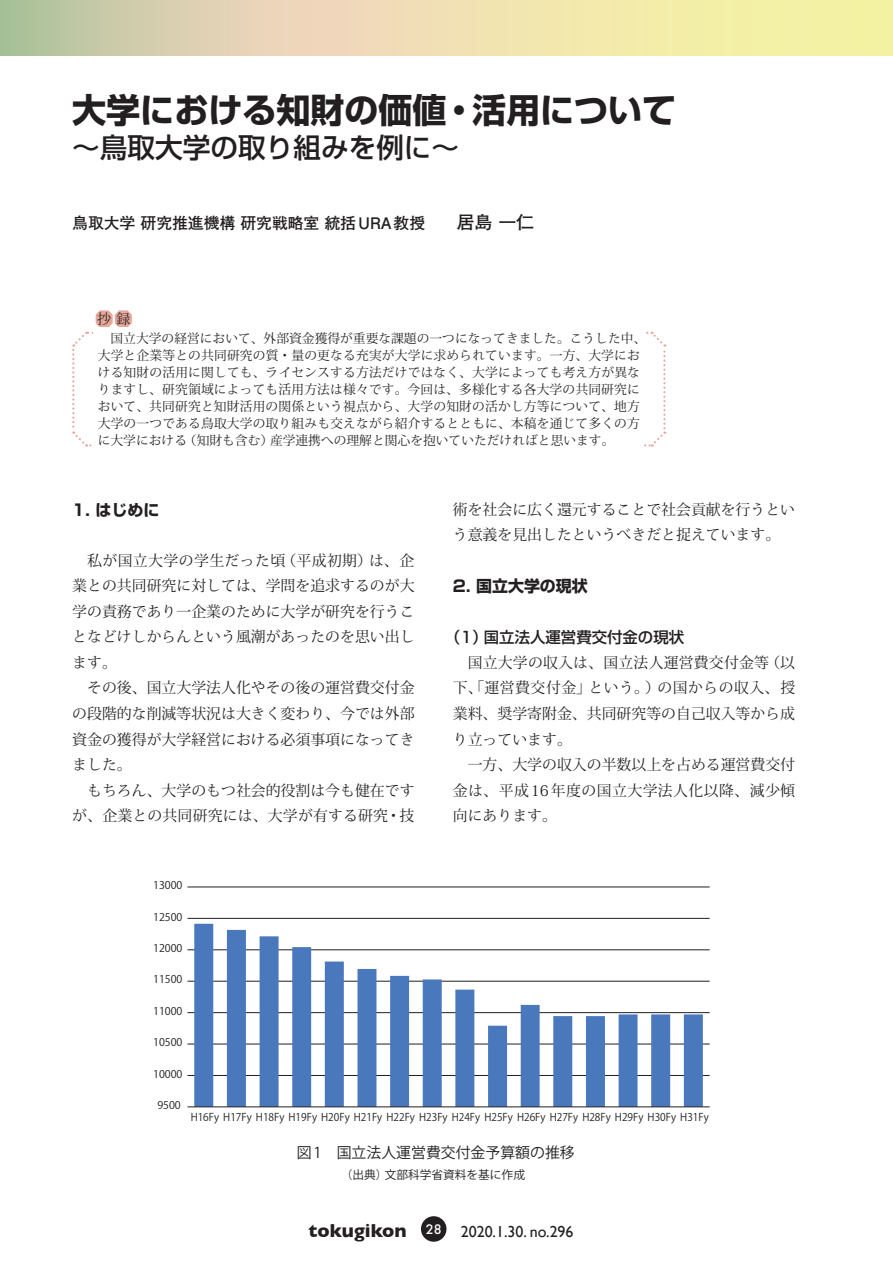
<style>
.page{position:relative;width:893px;height:1263px;background:#fff}
.page>*{position:absolute;margin:0;border:0;box-sizing:border-box;transform-origin:0 0}
.t1{font:700 34.05px "Shin Go Pro";color:#231f20}
.t2{font:500 27.6px "Shin Go Pro";color:#231f20}
.t3{font:700 15.9px "Futo Go B101 Pro";letter-spacing:-.01em;color:#231f20}
.t4{font:15.9px "Gill Sans";color:#231f20}
.t5{font:700 15.9px "Shin Go Pro";color:#231f20}
.t6{font:500 15.45px "Shin Go Pro";color:#231f20}
.t7{font:14.85px/25.5px "Koz Min Pro";color:#231f20}
.t8{font:14.85px "Koz Go Pro";color:#231f20}
.t9{font:13.8px "Koz Min Pro";color:#231f20}
.t10{font:12.75px/17px "Koz Min Pro";letter-spacing:.015em;color:#231f20}
.t11{font:11.7px "Koz Go Pro";color:#231f20}
.t12{font:10.65px "Koz Go Pro";color:#231f20;scale:.95 1}
.t13{font:10.65px "Koz Go Pro";color:#231f20}
.s1{font-size:18px}
.s2{font-weight:700;font-size:19.2px}
</style>
<div class="page">
<div style="left:421px;top:1216px;width:25px;height:26px;background:#231f20;border-radius:50%"></div>
<svg style="left:0;top:0;width:892px;height:55px"></svg>
<svg style="left:72px;top:310px;width:594px;height:137px"></svg>
<div style="left:94px;top:327px;width:550px;height:124px;background:#fff"></div>
<hr style="left:187px;top:1075px;width:523px;height:1px;background:#231f20">
<hr style="left:187px;top:1044px;width:523px;height:1px;background:#231f20">
<hr style="left:187px;top:1012px;width:523px;height:1px;background:#231f20">
<hr style="left:187px;top:981px;width:523px;height:1px;background:#231f20">
<hr style="left:187px;top:949px;width:523px;height:1px;background:#231f20">
<hr style="left:187px;top:918px;width:523px;height:1px;background:#231f20">
<hr style="left:187px;top:887px;width:523px;height:1px;background:#231f20">
<svg style="left:194px;top:924px;width:509px;height:182px"></svg>
<hr style="left:187px;top:1106px;width:523px;height:1px;background:#231f20">
<h1 class="t1" style="left:72px;top:84px;width:605px">大学における知財の価値・活用について</h1>
<h2 class="t2" style="left:72px;top:125px;width:388px">〜鳥取大学の取り組みを例に〜</h2>
<p class="t3" style="left:72px;top:210px;width:463px">鳥取大学 研究推進機構 研究戦略室 統括URA教授　　<span class="s1">居島 一仁</span></p>
<p class="t9" style="left:97px;top:309px;width:34px">抄録</p>
<p class="t10" style="left:98px;top:329px;width:550px">　国立大学の経営において、外部資金獲得が重要な課題の一つになってきました。こうした中、大学と企業等との共同研究の質・量の更なる充実が大学に求められています。一方、大学における知財の活用に関しても、ライセンスする方法だけではなく、大学によっても考え方が異なりますし、研究領域によっても活用方法は様々です。今回は、多様化する各大学の共同研究において、共同研究と知財活用の関係という視点から、大学の知財の活かし方等について、地方大学の一つである鳥取大学の取り組みも交えながら紹介するとともに、本稿を通じて多くの方に大学における（知財も含む）産学連携への理解と関心を抱いていただければと思います。</p>
<p class="t5" style="left:72px;top:497px;width:89px">1. はじめに</p>
<p class="t7" style="left:72px;top:547px;width:344px">　私が国立大学の学生だった頃（平成初期）は、企業との共同研究に対しては、学問を追求するのが大学の責務であり一企業のために大学が研究を行うことなどけしからんという風潮があったのを思い出します。<br>　その後、国立大学法人化やその後の運営費交付金の段階的な削減等状況は大きく変わり、今では外部資金の獲得が大学経営における必須事項になってきました。<br>　もちろん、大学のもつ社会的役割は今も健在ですが、企業との共同研究には、大学が有する研究・技</p>
<p class="t13" style="left:153px;top:878px;width:31px">13000</p>
<p class="t13" style="left:153px;top:910px;width:31px">12500</p>
<p class="t13" style="left:153px;top:941px;width:31px">12000</p>
<p class="t13" style="left:153px;top:972px;width:31px">11500</p>
<p class="t13" style="left:153px;top:1004px;width:31px">11000</p>
<p class="t13" style="left:153px;top:1035px;width:31px">10500</p>
<p class="t13" style="left:153px;top:1067px;width:31px">10000</p>
<p class="t13" style="left:157px;top:1098px;width:25px">9500</p>
<p class="t7" style="left:453px;top:496px;width:344px">術を社会に広く還元することで社会貢献を行うという意義を見出したというべきだと捉えています。</p>
<p class="t5" style="left:453px;top:574px;width:136px">2. 国立大学の現状</p>
<p class="t6" style="left:445px;top:624px;width:241px">（1）国立法人運営費交付金の現状</p>
<p class="t7" style="left:453px;top:649px;width:344px">　国立大学の収入は、国立法人運営費交付金等（以下、「運営費交付金」という。）の国からの収入、授業料、奨学寄附金、共同研究等の自己収入等から成り立っています。<br>　一方、大学の収入の半数以上を占める運営費交付金は、平成16年度の国立大学法人化以降、減少傾向にあります。</p>
<p class="t12" style="left:191px;top:1110px;width:547px">H16Fy H17Fy H18Fy H19Fy H20Fy H21Fy H22Fy H23Fy H24Fy H25Fy H26Fy H27Fy H28Fy H29Fy H30Fy H31Fy</p>
<p class="t8" style="left:297px;top:1143px;width:279px">図 1　国立法人運営費交付金予算額の推移</p>
<p class="t11" style="left:341px;top:1167px;width:186px">（出典）文部科学省資料を基に作成</p>
<p class="t4" style="left:309px;top:1222px;width:266px"><span class="s2">tokugikon</span> <sup>28</sup> 2020.1.30. no.296</p>
</div>
